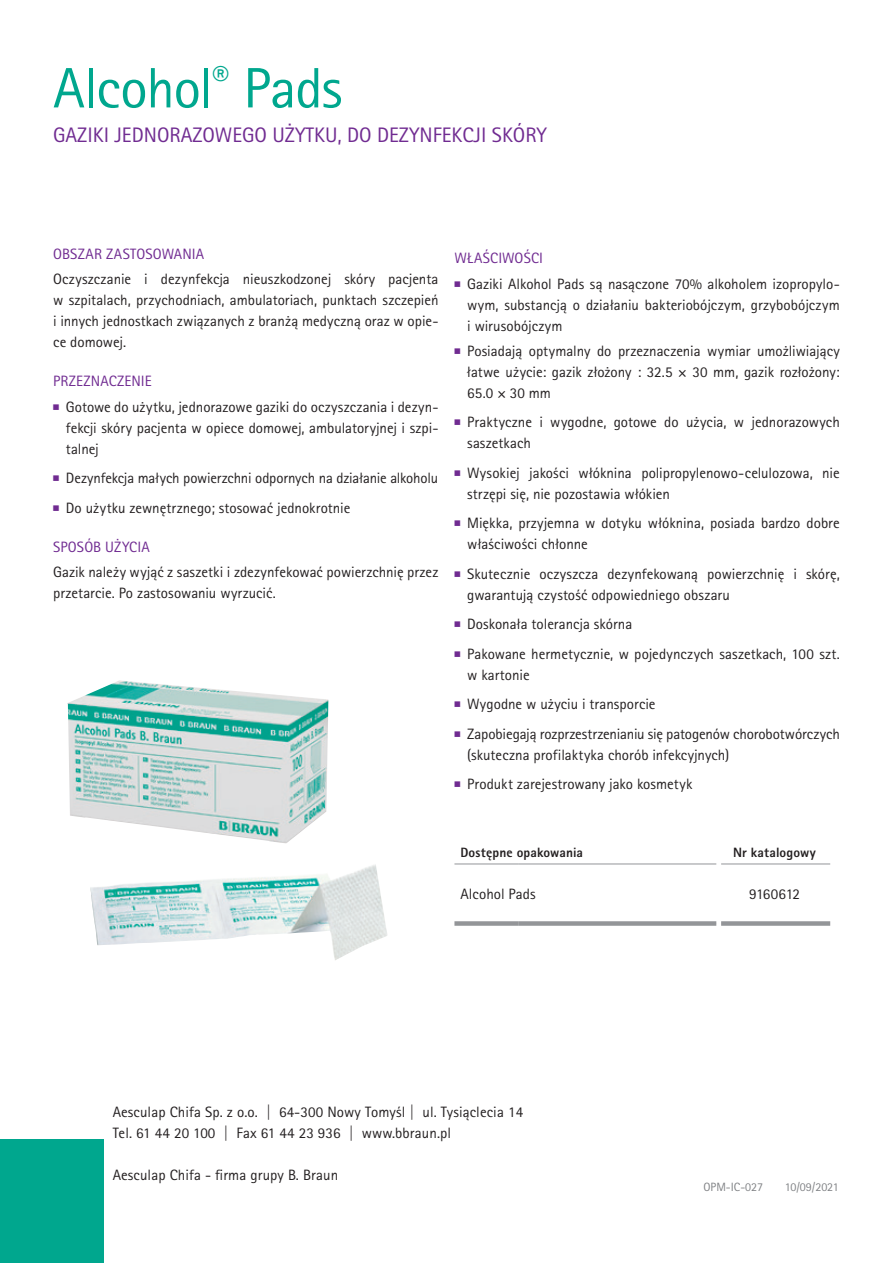
<style>
.page{position:relative;width:893px;height:1263px;background:#fff}
.page>*{position:absolute;margin:0;border:0;box-sizing:border-box;transform-origin:0 0}
.t1{font:57px "Rotis Sans Serif Pro";letter-spacing:-.02em;color:#00a78e}
.t2{font:21px "Rotis Sans Serif Pro";color:#702b91}
.t3{font:15px/21px "Rotis Sans Serif Pro";color:#231f20}
.t4{font:15px "Rotis Sans Serif Pro";letter-spacing:.01em;color:#702b91}
.t5{font:15px "Rotis Sans Serif Pro";letter-spacing:-.03em;color:#231f20}
.t6{font:800 13.5px "Rotis Sans Serif Pro";letter-spacing:.01em;color:#231f20}
.t7{font:12px "Rotis Sans Serif Pro";color:#808285}
</style>
<div class="page">
<div style="left:0;top:1140px;width:104px;height:123px;background:#00a78e"></div>
<hr style="left:454px;top:863px;width:64px;height:1px;background:#939598">
<hr style="left:518px;top:863px;width:199px;height:1px;background:#939598">
<hr style="left:721px;top:863px;width:109px;height:1px;background:#939598">
<div style="left:454px;top:921px;width:64px;height:5px;background:#939598"></div>
<div style="left:518px;top:921px;width:199px;height:5px;background:#939598"></div>
<div style="left:721px;top:921px;width:109px;height:5px;background:#939598"></div>
<img style="left:67px;top:680px;width:307px;height:280px">
<h1 class="t1" style="left:53px;top:55px;width:291px">Alcohol<sup>®</sup> Pads</h1>
<h2 class="t2" style="left:53px;top:122px;width:495px">GAZIKI JEDNORAZOWEGO UŻYTKU, DO DEZYNFEKCJI SKÓRY</h2>
<p class="t4" style="left:53px;top:245px;width:152px">OBSZAR ZASTOSOWANIA</p>
<p class="t3" style="left:53px;top:269px;width:387px;text-align:justify">Oczyszczanie i dezynfekcja nieuszkodzonej skóry pacjenta w szpitalach, przychodniach, ambulatoriach, punktach szczepień i innych jednostkach związanych z branżą medyczną oraz w opie&shy;ce domowej.</p>
<p class="t4" style="left:53px;top:372px;width:100px">PRZEZNACZENIE</p>
<p class="t3" style="left:66px;top:396px;width:374px;text-align:justify;text-indent:-13px"><sup>■</sup> Gotowe do użytku, jednorazowe gaziki do oczyszczania i dezyn&shy;fekcji skóry pacjenta w opiece domowej, ambulatoryjnej i szpi&shy;talnej</p>
<p class="t3" style="left:53px;top:468px;width:386px"><sup>■</sup> Dezynfekcja małych powierzchni odpornych na działanie alkoholu</p>
<p class="t3" style="left:53px;top:497px;width:299px"><sup>■</sup> Do użytku zewnętrznego; stosować jednokrotnie</p>
<p class="t4" style="left:53px;top:538px;width:98px">SPOSÓB UŻYCIA</p>
<p class="t3" style="left:53px;top:561px;width:387px">Gazik należy wyjąć z saszetki i zdezynfekować powierzchnię przez przetarcie. Po zastosowaniu wyrzucić.</p>
<p class="t4" style="left:454px;top:249px;width:90px">WŁAŚCIWOŚCI</p>
<p class="t3" style="left:467px;top:273px;width:374px;text-align:justify;text-indent:-13px"><sup>■</sup> Gaziki Alkohol Pads są nasączone 70% alkoholem izopropylo&shy;wym, substancją o działaniu bakteriobójczym, grzybobójczym i wirusobójczym</p>
<p class="t3" style="left:467px;top:340px;width:374px;text-align:justify;text-indent:-13px"><sup>■</sup> Posiadają optymalny do przeznaczenia wymiar umożliwiający łatwe użycie: gazik złożony : 32.5 × 30 mm, gazik rozłożony:<br>65.0 × 30 mm</p>
<p class="t3" style="left:467px;top:412px;width:374px;text-indent:-13px"><sup>■</sup> Praktyczne i wygodne, gotowe do użycia, w jednorazowych saszetkach</p>
<p class="t3" style="left:467px;top:462px;width:374px;text-indent:-13px"><sup>■</sup> Wysokiej jakości włóknina polipropylenowo-celulozowa, nie strzępi się, nie pozostawia włókien</p>
<p class="t3" style="left:467px;top:513px;width:374px;text-indent:-13px"><sup>■</sup> Miękka, przyjemna w dotyku włóknina, posiada bardzo dobre właściwości chłonne</p>
<p class="t3" style="left:467px;top:563px;width:374px;text-indent:-13px"><sup>■</sup> Skutecznie oczyszcza dezynfekowaną powierzchnię i skórę, gwarantują czystość odpowiedniego obszaru</p>
<p class="t3" style="left:454px;top:614px;width:179px"><sup>■</sup> Doskonała tolerancja skórna</p>
<p class="t3" style="left:467px;top:643px;width:374px;text-indent:-13px"><sup>■</sup> Pakowane hermetycznie, w pojedynczych saszetkach, 100 szt. w kartonie</p>
<p class="t3" style="left:454px;top:694px;width:203px"><sup>■</sup> Wygodne w użyciu i transporcie</p>
<p class="t3" style="left:467px;top:723px;width:374px;text-indent:-13px"><sup>■</sup> Zapobiegają rozprzestrzenianiu się patogenów chorobotwórczych (skuteczna profilaktyka chorób infekcyjnych)</p>
<p class="t3" style="left:454px;top:774px;width:239px"><sup>■</sup> Produkt zarejestrowany jako kosmetyk</p>
<p class="t6" style="left:460px;top:844px;width:124px">Dostępne opakowania</p>
<p class="t6" style="left:733px;top:844px;width:84px">Nr katalogowy</p>
<p class="t3" style="left:460px;top:883px;width:77px">Alcohol Pads</p>
<p class="t5" style="left:749px;top:885px;width:52px">9160612</p>
<p class="t3" style="left:113px;top:1101px;width:412px">Aesculap Chifa Sp. z o.o. | 64-300 Nowy Tomyśl | ul. Tysiąclecia 14<br>Tel. 61 44 20 100 | Fax 61 44 23 936 | www.bbraun.pl</p>
<p class="t3" style="left:113px;top:1164px;width:227px">Aesculap Chifa - firma grupy B. Braun</p>
<p class="t7" style="left:703px;top:1179px;width:61px">OPM-IC-027</p>
<p class="t7" style="left:785px;top:1179px;width:55px">10/09/2021</p>
</div>
